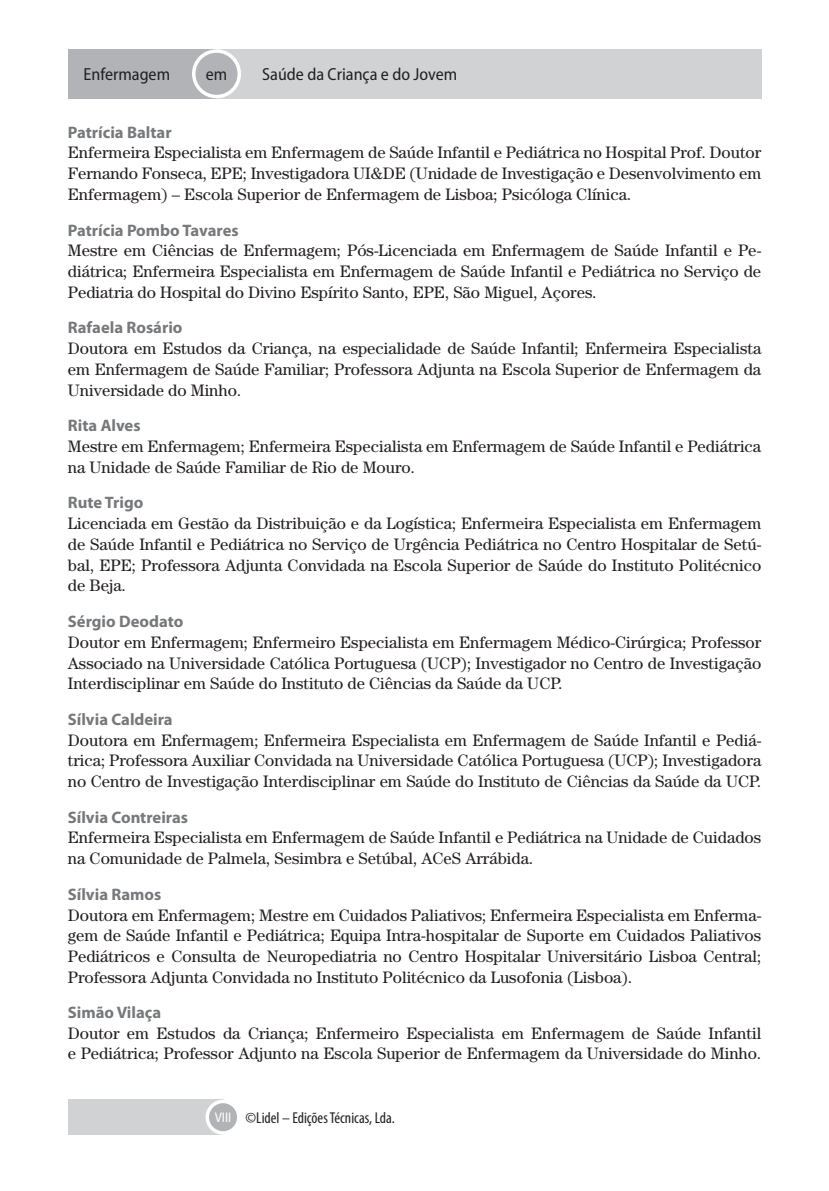
<style>
.page{position:relative;width:829px;height:1191px;background:#fff}
.page>*{position:absolute;margin:0;border:0;box-sizing:border-box;transform-origin:0 0}
.t1{font:semi-condensed 17.5px "Myriad Pro";color:#231f20}
.t2{font:16.62px/20.7px "Century Std";color:#231f20;text-align:justify}
.autores{font:700 16.62px "Myriad Pro";color:#76787b}
.t3{font:condensed 15.75px "Myriad Pro";color:#231f20}
.s1{font-stretch:semi-condensed;font-size:14px;color:#fff}
</style>
<div class="page">
<div style="left:68px;top:1099px;width:156px;height:35px;background:#d1d2d4"></div>
<div style="left:207px;top:1101px;width:32px;height:32px;background:#b2b3b7;border-radius:50%"></div>
<div style="left:205px;top:1099px;width:35px;height:35px;border:4px solid #fff;border-radius:50%"></div>
<div style="left:68px;top:49px;width:149px;height:49px;background:#b2b3b7"></div>
<div style="left:217px;top:49px;width:544px;height:49px;background:#d1d2d4"></div>
<div style="left:194px;top:51px;width:45px;height:46px;background:#b2b3b7;border-radius:50%"></div>
<div style="left:192px;top:49px;width:49px;height:49px;border:4px solid #fff;border-radius:50%"></div>
<p class="t1" style="left:84px;top:65px;width:88px">Enfermagem</p>
<p class="t1" style="left:206px;top:65px;width:23px">em</p>
<p class="t1" style="left:262px;top:65px;width:196px">Saúde da Criança e do Jovem</p>
<p class="autores" style="left:68px;top:121px;width:105px">Patrícia Baltar</p>
<p class="t2" style="left:68px;top:142px;width:695px">Enfermeira Especialista em Enfermagem de Saúde Infantil e Pediátrica no Hospital Prof. Doutor Fernando Fonseca, EPE; Investigadora UI&amp;DE (Unidade de Investigação e Desenvolvimento em Enfermagem) – Escola Superior de Enfermagem de Lisboa; Psicóloga Clínica.</p>
<p class="autores" style="left:68px;top:219px;width:172px">Patrícia Pombo Tavares</p>
<p class="t2" style="left:68px;top:240px;width:694px">Mestre em Ciências de Enfermagem; Pós-Licenciada em Enfermagem de Saúde Infantil e Pe&shy;diátrica; Enfermeira Especialista em Enfermagem de Saúde Infantil e Pediátrica no Serviço de Pediatria do Hospital do Divino Espírito Santo, EPE, São Miguel, Açores.</p>
<p class="autores" style="left:68px;top:317px;width:116px">Rafaela Rosário</p>
<p class="t2" style="left:68px;top:338px;width:695px">Doutora em Estudos da Criança, na especialidade de Saúde Infantil; Enfermeira Especialista em Enfermagem de Saúde Familiar; Professora Adjunta na Escola Superior de Enfermagem da Universidade do Minho.</p>
<p class="autores" style="left:68px;top:415px;width:74px">Rita Alves</p>
<p class="t2" style="left:68px;top:436px;width:694px">Mestre em Enfermagem; Enfermeira Especialista em Enfermagem de Saúde Infantil e Pediátrica na Unidade de Saúde Familiar de Rio de Mouro.</p>
<p class="autores" style="left:68px;top:492px;width:77px">Rute Trigo</p>
<p class="t2" style="left:68px;top:513px;width:695px">Licenciada em Gestão da Distribuição e da Logística; Enfermeira Especialista em Enfermagem de Saúde Infantil e Pediátrica no Serviço de Urgência Pediátrica no Centro Hospitalar de Setú&shy;bal, EPE; Professora Adjunta Convidada na Escola Superior de Saúde do Instituto Politécnico de Beja.</p>
<p class="autores" style="left:68px;top:610px;width:117px">Sérgio Deodato</p>
<p class="t2" style="left:68px;top:631px;width:695px">Doutor em Enfermagem; Enfermeiro Especialista em Enfermagem Médico-Cirúrgica; Professor Associado na Universidade Católica Portuguesa (UCP); Investigador no Centro de Investigação Interdisciplinar em Saúde do Instituto de Ciências da Saúde da UCP.</p>
<p class="autores" style="left:68px;top:708px;width:106px">Sílvia Caldeira</p>
<p class="t2" style="left:68px;top:729px;width:695px">Doutora em Enfermagem; Enfermeira Especialista em Enfermagem de Saúde Infantil e Pediá&shy;trica; Professora Auxiliar Convidada na Universidade Católica Portuguesa (UCP); Investigadora no Centro de Investigação Interdisciplinar em Saúde do Instituto de Ciências da Saúde da UCP.</p>
<p class="autores" style="left:68px;top:806px;width:122px">Sílvia Contreiras</p>
<p class="t2" style="left:68px;top:827px;width:694px">Enfermeira Especialista em Enfermagem de Saúde Infantil e Pediátrica na Unidade de Cuidados na Comunidade de Palmela, Sesimbra e Setúbal, ACeS Arrábida.</p>
<p class="autores" style="left:68px;top:883px;width:95px">Sílvia Ramos</p>
<p class="t2" style="left:68px;top:904px;width:694px">Doutora em Enfermagem; Mestre em Cuidados Paliativos; Enfermeira Especialista em Enferma&shy;gem de Saúde Infantil e Pediátrica; Equipa Intra-hospitalar de Suporte em Cuidados Paliativos Pediátricos e Consulta de Neuropediatria no Centro Hospitalar Universitário Lisboa Central; Professora Adjunta Convidada no Instituto Politécnico da Lusofonia (Lisboa).</p>
<p class="autores" style="left:68px;top:1002px;width:95px">Simão Vilaça</p>
<p class="t2" style="left:68px;top:1023px;width:694px">Doutor em Estudos da Criança; Enfermeiro Especialista em Enfermagem de Saúde Infantil e Pediátrica; Professor Adjunto na Escola Superior de Enfermagem da Universidade do Minho.</p>
<p class="t3" style="left:215px;top:1108px;width:182px"><span class="s1">VIII</span> ©Lidel – Edições Técnicas, Lda.</p>
</div>
